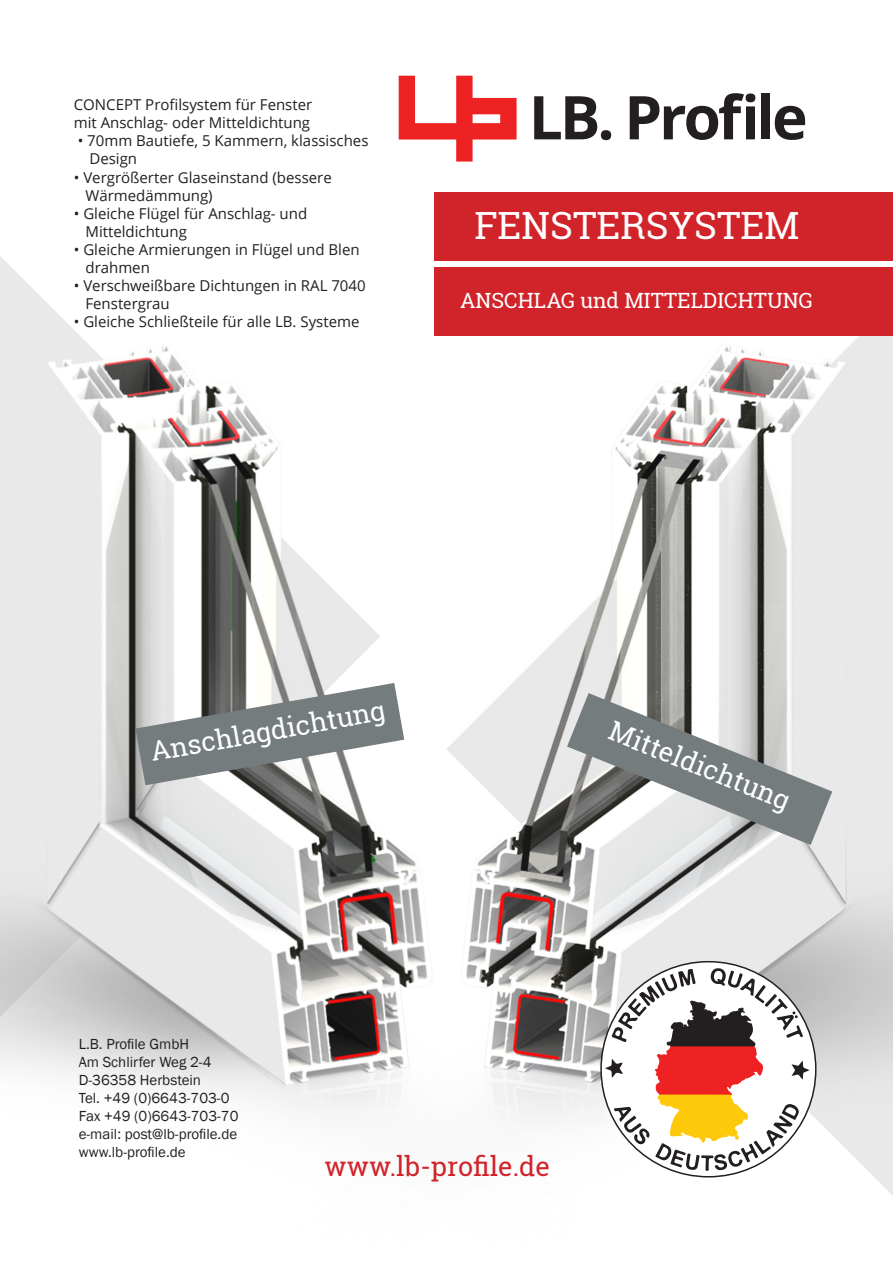
<style>
.page{position:relative;width:893px;height:1263px;background:#fff}
.page>*{position:absolute;margin:0;border:0;box-sizing:border-box;transform-origin:0 0}
.t1{font:37.5px "Roboto Slab";color:#fff}
.t2{font:27px "Roboto Slab";color:#fff}
.t3{font:27px "Roboto Slab";color:#d1232a}
.t4{font:21px "Roboto Slab";color:#fff}
.t5{font:15px/18px "Open Sans";color:#231f20}
.t6{font:15px/18px "Franklin Gothic";color:#231f20}
</style>
<div class="page">
<img style="left:0;top:75px;width:893px;height:1121px">
<svg style="left:605px;top:967px;width:205px;height:204px"></svg>
<svg style="left:399px;top:76px;width:118px;height:86px"></svg>
<svg style="left:534px;top:96px;width:77px;height:44px"></svg>
<svg style="left:630px;top:93px;width:125px;height:47px"></svg>
<div style="left:761px;top:93px;width:9px;height:46px;background:#231f20"></div>
<svg style="left:775px;top:106px;width:30px;height:34px"></svg>
<svg style="left:135px;top:683px;width:269px;height:102px"></svg>
<svg style="left:567px;top:693px;width:265px;height:152px"></svg>
<div style="left:434px;top:193px;width:459px;height:68px;background:#d1232a"></div>
<div style="left:434px;top:268px;width:459px;height:68px;background:#d1232a"></div>
<p class="t5" style="left:74px;top:96px;width:240px">CONCEPT Profilsystem für Fenster</p>
<p class="t5" style="left:74px;top:114px;width:238px">mit Anschlag- oder Mitteldichtung</p>
<p class="t5" style="left:89px;top:132px;width:281px;text-indent:-12px">• 70mm Bautiefe, 5 Kammern, klassisches<br>Design</p>
<p class="t5" style="left:86px;top:168px;width:248px;text-indent:-12px">• Vergrößerter Glaseinstand (bessere<br>Wärmedämmung)</p>
<p class="t5" style="left:86px;top:204px;width:223px;text-indent:-12px">• Gleiche Flügel für Anschlag- und<br>Mitteldichtung</p>
<p class="t5" style="left:86px;top:240px;width:276px;text-indent:-12px">• Gleiche Armierungen in Flügel und Blen drahmen</p>
<p class="t5" style="left:86px;top:276px;width:282px;text-indent:-12px">• Verschweißbare Dichtungen in RAL 7040<br>Fenstergrau</p>
<p class="t5" style="left:74px;top:312px;width:287px">• Gleiche Schließteile für alle LB. Systeme</p>
<p class="t1" style="left:474px;top:199px;width:327px">FENSTERSYSTEM</p>
<p class="t4" style="left:460px;top:286px;width:355px">ANSCHLAG und MITTELDICHTUNG</p>
<p class="t2" style="left:148px;top:733px;width:239px;rotate:-10deg">Anschlagdichtung</p>
<p class="t2" style="left:617px;top:712px;width:194px;rotate:22deg">Mitteldichtung</p>
<p class="t6" style="left:79px;top:1035px;width:161px">L.B. Profile GmbH<br>Am Schlirfer Weg 2-4<br>D-36358 Herbstein<br>Tel. +49 (0)6643-703-0<br>Fax +49 (0)6643-703-70</p>
<p class="t6" style="left:79px;top:1125px;width:160px">e-mail: post@lb-profile.de www.lb-profile.de</p>
<p class="t3" style="left:324px;top:1147px;width:227px">www.lb-profile.de</p>
</div>
